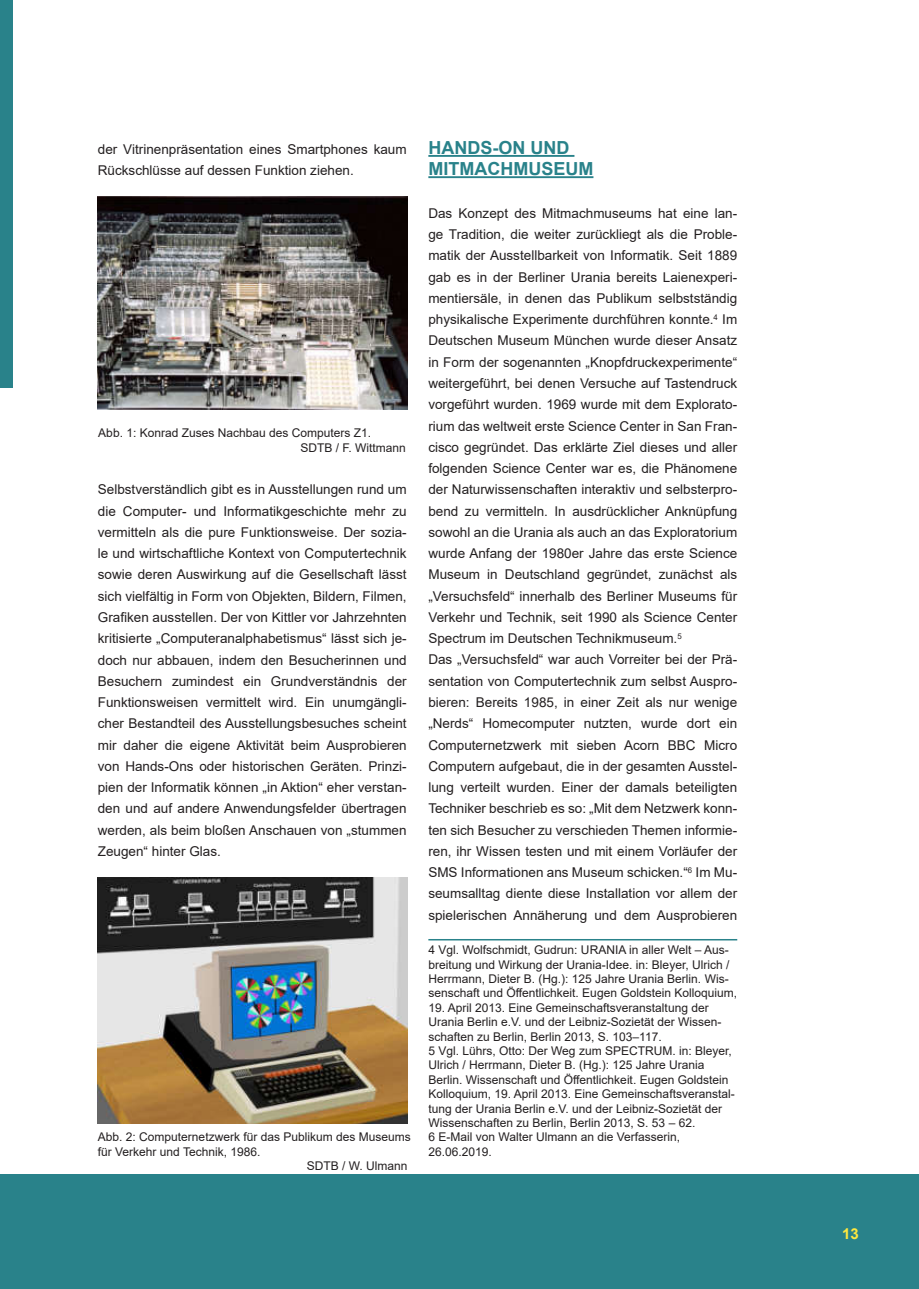
<style>
.page{position:relative;width:919px;height:1289px;background:#fff}
.page>*{position:absolute;margin:0;border:0;box-sizing:border-box;transform-origin:0 0}
.t1{font:700 18px/21.3px "Arial";color:#29828a}
.t2{font:700 15px "Arial";color:#ffe83e}
.t3{font:13.5px/21.3px "Arial";color:#231f20}
.t4{font:12px/14.4px "Arial";color:#231f20}
</style>
<div class="page">
<div style="left:13px;top:1174px;width:905px;height:114px;background:#29828a"></div>
<div style="left:0;top:1174px;width:13px;height:114px;background:#29828a"></div>
<hr style="left:428px;top:155px;width:146px;height:2px;background:#29828a">
<hr style="left:428px;top:176px;width:165px;height:2px;background:#29828a">
<hr style="left:428px;top:939px;width:309px;height:1px;background:#29828a">
<div style="left:0;top:0;width:13px;height:388px;background:#29828a"></div>
<img style="left:98px;top:196px;width:309px;height:213px">
<img style="left:98px;top:877px;width:309px;height:246px">
<p class="t3" style="left:98px;top:138px;width:310px">der Vitrinenpräsentation eines Smartphones kaum<br>Rückschlüsse auf dessen Funktion ziehen.</p>
<p class="t4" style="left:300px;top:425px;width:107px;text-indent:-202px">Abb. 1: Konrad Zuses Nachbau des Computers Z1.<br>SDTB / F. Wittmann</p>
<p class="t3" style="left:98px;top:479px;width:310px;text-align:justify">Selbstverständlich gibt es in Ausstellungen rund um die Computer- und Informatikgeschichte mehr zu vermitteln als die pure Funktionsweise. Der sozia&shy;le und wirtschaftliche Kontext von Computertechnik sowie deren Auswirkung auf die Gesellschaft lässt sich vielfältig in Form von Objekten, Bildern, Filmen, Grafiken ausstellen. Der von Kittler vor Jahrzehnten kritisierte „Computeranalphabetismus“ lässt sich je&shy;doch nur abbauen, indem den Besucherinnen und Besuchern zumindest ein Grundverständnis der Funktionsweisen vermittelt wird. Ein unumgängli&shy;cher Bestandteil des Ausstellungsbesuches scheint mir daher die eigene Aktivität beim Ausprobieren von Hands-Ons oder historischen Geräten. Prinzi&shy;pien der Informatik können „in Aktion“ eher verstan&shy;den und auf andere Anwendungsfelder übertragen werden, als beim bloßen Anschauen von „stummen Zeugen“ hinter Glas.</p>
<p class="t4" style="left:98px;top:1129px;width:314px">Abb. 2: Computernetzwerk für das Publikum des Museums</p>
<p class="t4" style="left:98px;top:1144px;width:164px">für Verkehr und Technik, 1986.</p>
<p class="t4" style="left:307px;top:1158px;width:102px">SDTB / W. Ulmann</p>
<h1 class="t1" style="left:428px;top:139px;width:166px">HANDS-ON UND<br>MITMACHMUSEUM</h1>
<p class="t3" style="left:428px;top:202px;width:310px">Das Konzept des Mitmachmuseums hat eine lan&shy;ge Tradition, die weiter zurückliegt als die Proble&shy;matik der Ausstellbarkeit von Informatik. Seit 1889 gab es in der Berliner Urania bereits Laienexperi&shy;mentiersäle, in denen das Publikum selbstständig physikalische Experimente durchführen konnte.<sup>4</sup> Im Deutschen Museum München wurde dieser Ansatz in Form der sogenannten „Knopfdruckexperimente“ weitergeführt, bei denen Versuche auf Tastendruck vorgeführt wurden. 1969 wurde mit dem Explorato&shy;rium das weltweit erste Science Center in San Fran&shy;cisco gegründet. Das erklärte Ziel dieses und aller folgenden Science Center war es, die Phänomene der Naturwissenschaften interaktiv und selbsterpro&shy;bend zu vermitteln. In ausdrücklicher Anknüpfung sowohl an die Urania als auch an das Exploratorium wurde Anfang der 1980er Jahre das erste Science Museum in Deutschland gegründet, zunächst als „Versuchsfeld“ innerhalb des Berliner Museums für Verkehr und Technik, seit 1990 als Science Center Spectrum im Deutschen Technikmuseum.<sup>5<br></sup>Das „Versuchsfeld“ war auch Vorreiter bei der Prä&shy;sentation von Computertechnik zum selbst Auspro&shy;bieren: Bereits 1985, in einer Zeit als nur wenige „Nerds“ Homecomputer nutzten, wurde dort ein Computernetzwerk mit sieben Acorn BBC Micro Computern aufgebaut, die in der gesamten Ausstel&shy;lung verteilt wurden. Einer der damals beteiligten Techniker beschrieb es so: „Mit dem Netzwerk konn&shy;ten sich Besucher zu verschieden Themen informie&shy;ren, ihr Wissen testen und mit einem Vorläufer der SMS Informationen ans Museum schicken.“<sup>6</sup> Im Mu&shy;seumsalltag diente diese Installation vor allem der spielerischen Annäherung und dem Ausprobieren</p>
<p class="t4" style="left:428px;top:942px;width:310px">4 Vgl. Wolfschmidt, Gudrun: URANIA in aller Welt – Aus&shy;breitung und Wirkung der Urania-Idee. in: Bleyer, Ulrich / Herrmann, Dieter B. (Hg.): 125 Jahre Urania Berlin. Wis&shy;senschaft und Öffentlichkeit. Eugen Goldstein Kolloquium,</p>
<p class="t4" style="left:428px;top:1000px;width:308px">19. April 2013. Eine Gemeinschaftsveranstaltung der Urania Berlin e.V. und der Leibniz-Sozietät der Wissen&shy;schaften zu Berlin, Berlin 2013, S. 103–117.<br>5 Vgl. Lührs, Otto: Der Weg zum SPECTRUM. in: Bleyer, Ulrich / Herrmann, Dieter B. (Hg.): 125 Jahre Urania Berlin. Wissenschaft und Öffentlichkeit. Eugen Goldstein Kolloquium, 19. April 2013. Eine Gemeinschaftsveranstal&shy;tung der Urania Berlin e.V. und der Leibniz-Sozietät der Wissenschaften zu Berlin, Berlin 2013, S. 53 – 62.<br>6 E-Mail von Walter Ulmann an die Verfasserin, 26.06.2019.</p>
<p class="t2" style="left:842px;top:1227px;width:18px">13</p>
</div>
